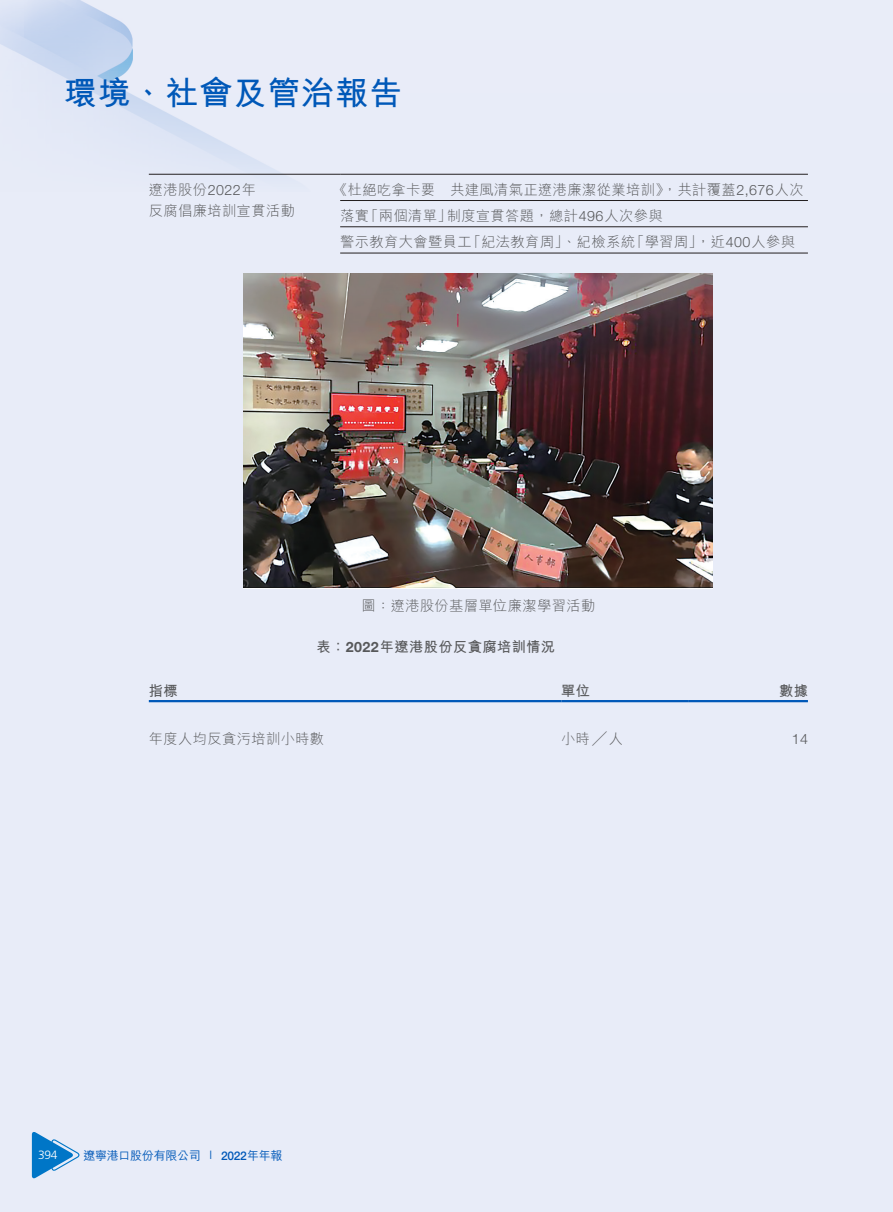
<style>
.page{position:relative;width:893px;height:1212px;background:#e8ecf8}
.page>*{position:absolute;margin:0;border:0;box-sizing:border-box;transform-origin:0 0}
.t1{font:700 33px "M Hei HK";letter-spacing:.03em;color:#0058b8}
.t2{font:300 14.25px/26.2px "M Hei HK";letter-spacing:.03em;color:#57585a}
.t3{font:700 14.25px "M Hei HK";letter-spacing:.03em;color:#57585a}
.t4{font:300 14.25px "Helvetica Neue LT Std";color:#57585a}
.t5{font:500 12px "M Hei HK";letter-spacing:-.025em;color:#0058b8}
.t6{font:300 12px "Frutiger LT Std";color:#fff}
.s1{font-family:"Helvetica Neue LT Std"}
.s2{font-family:"Frutiger LT Std";font-weight:300}
</style>
<div class="page">
<img style="left:0;top:0;width:808px;height:175px">
<svg style="left:32px;top:1132px;width:47px;height:47px"></svg>
<hr style="left:149px;top:174px;width:191px;height:1px;background:#231f20">
<hr style="left:340px;top:174px;width:468px;height:1px;background:#231f20">
<hr style="left:340px;top:200px;width:468px;height:1px;background:#231f20">
<hr style="left:340px;top:226px;width:468px;height:1px;background:#231f20">
<hr style="left:340px;top:253px;width:468px;height:1px;background:#231f20">
<img style="left:244px;top:273px;width:469px;height:316px">
<hr style="left:149px;top:700px;width:412px;height:2px;background:#0058b8">
<hr style="left:561px;top:700px;width:128px;height:2px;background:#0058b8">
<hr style="left:689px;top:700px;width:119px;height:2px;background:#0058b8">
<h1 class="t1" style="left:64px;top:69px;width:340px">環境、社會及管治報告</h1>
<p class="t2" style="left:149px;top:178px;width:148px;line-height:21.8px">遼港股份<span class="s1">2022</span>年<br>反腐倡廉培訓宣貫活動</p>
<p class="t2" style="left:340px;top:176px;width:465px;text-indent:-7px">《杜絕吃拿卡要 共建風清氣正遼港廉潔從業培訓》，共計覆蓋<span class="s1">2,676</span>人次落實「兩個清單」制度宣貫答題，總計<span class="s1">496</span>人次參與<br>警示教育大會暨員工「紀法教育周」、紀檢系統「學習周」，近<span class="s1">400</span>人參與</p>
<p class="t2" style="left:361px;top:592px;width:235px">圖：遼港股份基層單位廉潔學習活動</p>
<p class="t3" style="left:317px;top:637px;width:240px">表：<span class="s1">2022</span>年遼港股份反貪腐培訓情況</p>
<p class="t3" style="left:149px;top:680px;width:30px">指標</p>
<p class="t3" style="left:561px;top:680px;width:30px">單位</p>
<p class="t3" style="left:779px;top:680px;width:30px">數據</p>
<p class="t2" style="left:149px;top:725px;width:177px">年度人均反貪污培訓小時數</p>
<p class="t2" style="left:561px;top:725px;width:63px">小時╱人</p>
<p class="t4" style="left:792px;top:730px;width:18px">14</p>
<p class="t6" style="left:38px;top:1148px;width:21px">394</p>
<p class="t5" style="left:83px;top:1147px;width:201px">遼寧港口股份有限公司 <span class="s2">I</span> <span class="s1">2022</span>年年報</p>
</div>
